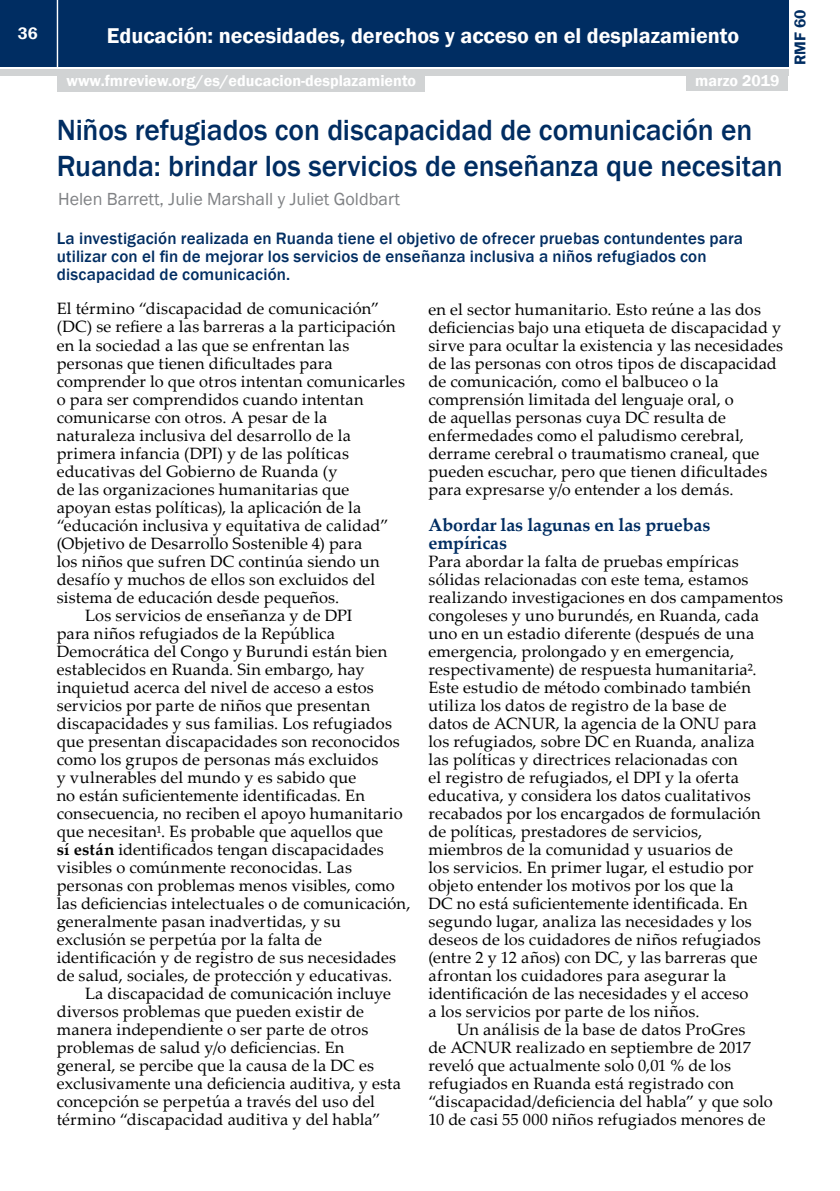
<style>
.page{position:relative;width:840px;height:1191px;background:#fff}
.page>*{position:absolute;margin:0;border:0;box-sizing:border-box;transform-origin:0 0}
.t1{font:500 30px/36px "Franklin Gothic";letter-spacing:-.005em;color:#002d62}
.t2{font:600 22px "Franklin Gothic";color:#fff}
.t3{font:18px "Franklin Gothic";color:#808285}
.t4{font:700 18px/18px "Palatino Linotype";letter-spacing:-.01em;color:#002d62}
.t5{font:500 17px/18px "Franklin Gothic";letter-spacing:.01em;color:#002d62}
.t6{font:600 17px "Franklin Gothic";color:#fff}
.t7{font:16.4px/18px "Palatino Linotype";letter-spacing:.01em;color:#000}
.t8{font:600 16px "Franklin Gothic";color:#fff}
.t9{font:600 16px "Franklin Gothic";color:#002d62}
.s1{font-weight:700}
</style>
<div class="page">
<div style="left:0;top:0;width:787px;height:66px;background:#002d62"></div>
<div style="left:0;top:69px;width:787px;height:6px;background:#d1d3d4"></div>
<hr style="left:57px;top:0;width:1px;height:67px;background:#fff">
<div style="left:686px;top:73px;width:101px;height:18px;background:#d1d3d4"></div>
<div style="left:57px;top:74px;width:368px;height:18px;background:#d1d3d4"></div>
<p class="t6" style="left:18px;top:23px;width:21px">36</p>
<h2 class="t2" style="left:107px;top:22px;width:633px">Educación: necesidades, derechos y acceso en el desplazamiento</h2>
<p class="t8" style="left:66px;top:71px;width:351px">www.fmreview.org/es/educacion-desplazamiento</p>
<p class="t8" style="left:695px;top:71px;width:86px">marzo 2019</p>
<h1 class="t1" style="left:57px;top:112px;width:727px">Niños refugiados con discapacidad de comunicación en<br>Ruanda: brindar los servicios de enseñanza que necesitan</h1>
<p class="t3" style="left:58px;top:188px;width:343px">Helen Barrett, Julie Marshall y Juliet Goldbart</p>
<p class="t5" style="left:57px;top:230px;width:687px">La investigación realizada en Ruanda tiene el objetivo de ofrecer pruebas contundentes para utilizar con el fin de mejorar los servicios de enseñanza inclusiva a niños refugiados con discapacidad de comunicación.</p>
<p class="t7" style="left:57px;top:299px;width:324px">El término “discapacidad de comunicación”</p>
<p class="t7" style="left:57px;top:317px;width:340px">(DC) se refiere a las barreras a la participación</p>
<p class="t7" style="left:57px;top:335px;width:294px">en la sociedad a las que se enfrentan las</p>
<p class="t7" style="left:57px;top:353px;width:277px">personas que tienen dificultades para</p>
<p class="t7" style="left:57px;top:371px;width:349px">comprender lo que otros intentan comunicarles</p>
<p class="t7" style="left:57px;top:389px;width:308px">o para ser comprendidos cuando intentan</p>
<p class="t7" style="left:57px;top:407px;width:272px">comunicarse con otros. A pesar de la</p>
<p class="t7" style="left:57px;top:425px;width:295px">naturaleza inclusiva del desarrollo de la</p>
<p class="t7" style="left:57px;top:443px;width:293px">primera infancia (DPI) y de las políticas</p>
<p class="t7" style="left:57px;top:461px;width:282px">educativas del Gobierno de Ruanda (y</p>
<p class="t7" style="left:57px;top:479px;width:294px">de las organizaciones humanitarias que</p>
<p class="t7" style="left:57px;top:497px;width:306px">apoyan estas políticas), la aplicación de la</p>
<p class="t7" style="left:57px;top:515px;width:333px">“educación inclusiva y equitativa de calidad”</p>
<p class="t7" style="left:57px;top:533px;width:307px">(Objetivo de Desarrollo Sostenible 4) para</p>
<p class="t7" style="left:57px;top:551px;width:324px">los niños que sufren DC continúa siendo un</p>
<p class="t7" style="left:57px;top:569px;width:320px">desafío y muchos de ellos son excluidos del</p>
<p class="t7" style="left:57px;top:587px;width:284px">sistema de educación desde pequeños.</p>
<p class="t7" style="left:85px;top:605px;width:268px">Los servicios de enseñanza y de DPI</p>
<p class="t7" style="left:57px;top:623px;width:279px">para niños refugiados de la República</p>
<p class="t7" style="left:57px;top:641px;width:332px">Democrática del Congo y Burundi están bien</p>
<p class="t7" style="left:57px;top:659px;width:309px">establecidos en Ruanda. Sin embargo, hay</p>
<p class="t7" style="left:57px;top:677px;width:318px">inquietud acerca del nivel de acceso a estos</p>
<p class="t7" style="left:57px;top:695px;width:315px">servicios por parte de niños que presentan</p>
<p class="t7" style="left:57px;top:713px;width:336px">discapacidades y sus familias. Los refugiados</p>
<p class="t7" style="left:57px;top:731px;width:344px">que presentan discapacidades son reconocidos</p>
<p class="t7" style="left:57px;top:749px;width:323px">como los grupos de personas más excluidos</p>
<p class="t7" style="left:57px;top:767px;width:301px">y vulnerables del mundo y es sabido que</p>
<p class="t7" style="left:57px;top:785px;width:309px">no están suficientemente identificadas. En</p>
<p class="t7" style="left:57px;top:803px;width:347px">consecuencia, no reciben el apoyo humanitario</p>
<p class="t7" style="left:57px;top:821px;width:327px">que necesitan¹. Es probable que aquellos que</p>
<p class="t7" style="left:57px;top:839px;width:328px"><span class="s1">sí están</span> identificados tengan discapacidades</p>
<p class="t7" style="left:57px;top:857px;width:296px">visibles o comúnmente reconocidas. Las</p>
<p class="t7" style="left:57px;top:875px;width:339px">personas con problemas menos visibles, como</p>
<p class="t7" style="left:57px;top:893px;width:355px">las deficiencias intelectuales o de comunicación,</p>
<p class="t7" style="left:57px;top:911px;width:285px">generalmente pasan inadvertidas, y su</p>
<p class="t7" style="left:57px;top:929px;width:267px">exclusión se perpetúa por la falta de</p>
<p class="t7" style="left:57px;top:947px;width:341px">identificación y de registro de sus necesidades</p>
<p class="t7" style="left:57px;top:965px;width:337px">de salud, sociales, de protección y educativas.</p>
<p class="t7" style="left:85px;top:983px;width:307px">La discapacidad de comunicación incluye</p>
<p class="t7" style="left:57px;top:1001px;width:308px">diversos problemas que pueden existir de</p>
<p class="t7" style="left:57px;top:1019px;width:313px">manera independiente o ser parte de otros</p>
<p class="t7" style="left:57px;top:1037px;width:289px">problemas de salud y/o deficiencias. En</p>
<p class="t7" style="left:57px;top:1055px;width:318px">general, se percibe que la causa de la DC es</p>
<p class="t7" style="left:57px;top:1073px;width:346px">exclusivamente una deficiencia auditiva, y esta</p>
<p class="t7" style="left:57px;top:1091px;width:319px">concepción se perpetúa a través del uso del</p>
<p class="t7" style="left:57px;top:1109px;width:325px">término “discapacidad auditiva y del habla”</p>
<p class="t7" style="left:428px;top:299px;width:356px">en el sector humanitario. Esto reúne a las dos deficiencias bajo una etiqueta de discapacidad y sirve para ocultar la existencia y las necesidades de las personas con otros tipos de discapacidad de comunicación, como el balbuceo o la comprensión limitada del lenguaje oral, o<br>de aquellas personas cuya DC resulta de enfermedades como el paludismo cerebral, derrame cerebral o traumatismo craneal, que pueden escuchar, pero que tienen dificultades para expresarse y/o entender a los demás.</p>
<p class="t4" style="left:428px;top:515px;width:283px">Abordar las lagunas en las pruebas empíricas</p>
<p class="t7" style="left:428px;top:551px;width:312px">Para abordar la falta de pruebas empíricas</p>
<p class="t7" style="left:428px;top:569px;width:321px">sólidas relacionadas con este tema, estamos</p>
<p class="t7" style="left:428px;top:587px;width:356px">realizando investigaciones en dos campamentos</p>
<p class="t7" style="left:428px;top:605px;width:332px">congoleses y uno burundés, en Ruanda, cada</p>
<p class="t7" style="left:428px;top:623px;width:327px">uno en un estadio diferente (después de una</p>
<p class="t7" style="left:428px;top:641px;width:307px">emergencia, prolongado y en emergencia,</p>
<p class="t7" style="left:428px;top:659px;width:329px">respectivamente) de respuesta humanitaria².</p>
<p class="t7" style="left:428px;top:677px;width:324px">Este estudio de método combinado también</p>
<p class="t7" style="left:428px;top:695px;width:299px">utiliza los datos de registro de la base de</p>
<p class="t7" style="left:428px;top:713px;width:329px">datos de ACNUR, la agencia de la ONU para</p>
<p class="t7" style="left:428px;top:731px;width:327px">los refugiados, sobre DC en Ruanda, analiza</p>
<p class="t7" style="left:428px;top:749px;width:310px">las políticas y directrices relacionadas con</p>
<p class="t7" style="left:428px;top:767px;width:312px">el registro de refugiados, el DPI y la oferta</p>
<p class="t7" style="left:428px;top:785px;width:323px">educativa, y considera los datos cualitativos</p>
<p class="t7" style="left:428px;top:803px;width:333px">recabados por los encargados de formulación</p>
<p class="t7" style="left:428px;top:821px;width:275px">de políticas, prestadores de servicios,</p>
<p class="t7" style="left:428px;top:839px;width:306px">miembros de la comunidad y usuarios de</p>
<p class="t7" style="left:428px;top:857px;width:326px">los servicios. En primer lugar, el estudio por</p>
<p class="t7" style="left:428px;top:875px;width:306px">objeto entender los motivos por los que la</p>
<p class="t7" style="left:428px;top:893px;width:320px">DC no está suficientemente identificada. En</p>
<p class="t7" style="left:428px;top:911px;width:324px">segundo lugar, analiza las necesidades y los</p>
<p class="t7" style="left:428px;top:929px;width:334px">deseos de los cuidadores de niños refugiados</p>
<p class="t7" style="left:428px;top:947px;width:330px">(entre 2 y 12 años) con DC, y las barreras que</p>
<p class="t7" style="left:428px;top:965px;width:299px">afrontan los cuidadores para asegurar la</p>
<p class="t7" style="left:428px;top:983px;width:321px">identificación de las necesidades y el acceso</p>
<p class="t7" style="left:428px;top:1001px;width:272px">a los servicios por parte de los niños.</p>
<p class="t7" style="left:456px;top:1019px;width:290px">Un análisis de la base de datos ProGres</p>
<p class="t7" style="left:428px;top:1037px;width:324px">de ACNUR realizado en septiembre de 2017</p>
<p class="t7" style="left:428px;top:1055px;width:304px">reveló que actualmente solo 0,01 % de los</p>
<p class="t7" style="left:428px;top:1073px;width:307px">refugiados en Ruanda está registrado con</p>
<p class="t7" style="left:428px;top:1091px;width:345px">“discapacidad/deficiencia del habla” y que solo</p>
<p class="t7" style="left:428px;top:1109px;width:338px">10 de casi 55 000 niños refugiados menores de</p>
<p class="t9" style="left:789px;top:65px;width:57px;rotate:-90deg">RMF 60</p>
</div>
